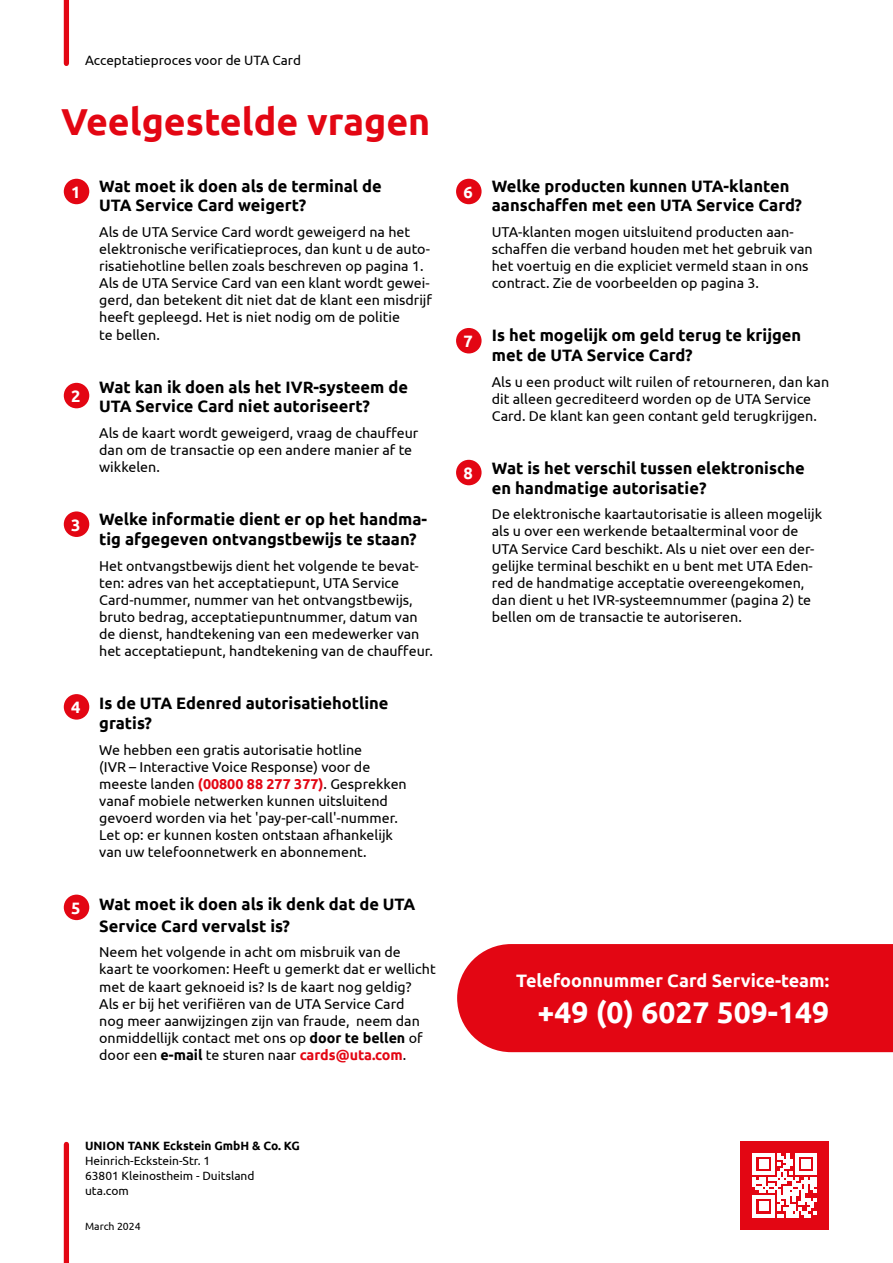
<style>
.page{position:relative;width:893px;height:1263px;background:#fff}
.page>*{position:absolute;margin:0;border:0;box-sizing:border-box;transform-origin:0 0}
.t1{font:700 37.5px "Ubuntu";color:#e30613}
.t2{font:700 30px "Ubuntu";color:#fff}
.t3{font:700 18px "Ubuntu";color:#fff}
.t4{font:700 16.5px/19.8px "Ubuntu";color:#000}
.t5{font:700 16.5px "Ubuntu";color:#fff}
.t6{font:14.25px/17.1px "Ubuntu";color:#000}
.t7{font:13.5px "Ubuntu";color:#000}
.t8{font:12px/15px "Ubuntu";color:#000}
.t9{font:700 12px "Ubuntu";color:#000}
.t10{font:10.5px "Ubuntu";color:#000}
.s1{font-weight:700;color:#e30613}
.s2{font-weight:700}
</style>
<div class="page">
<div style="left:64px;top:0;width:5px;height:63px;background:#e30613"></div>
<div style="left:64px;top:179px;width:25px;height:25px;background:#e30613;border-radius:50%"></div>
<div style="left:456px;top:179px;width:26px;height:25px;background:#e30613;border-radius:50%"></div>
<div style="left:456px;top:328px;width:26px;height:25px;background:#e30613;border-radius:50%"></div>
<div style="left:456px;top:460px;width:26px;height:25px;background:#e30613;border-radius:50%"></div>
<div style="left:64px;top:383px;width:25px;height:25px;background:#e30613;border-radius:50%"></div>
<div style="left:64px;top:511px;width:25px;height:26px;background:#e30613;border-radius:50%"></div>
<div style="left:64px;top:694px;width:25px;height:26px;background:#e30613;border-radius:50%"></div>
<div style="left:64px;top:894px;width:25px;height:26px;background:#e30613;border-radius:50%"></div>
<div style="left:457px;top:944px;width:436px;height:108px;background:#e30613"></div>
<div style="left:64px;top:1144px;width:5px;height:119px;background:#e30613"></div>
<div style="left:741px;top:1141px;width:88px;height:88px;background:#e30613"></div>
<svg style="left:753px;top:1153px;width:64px;height:64px"></svg>
<p class="t7" style="left:85px;top:52px;width:217px">Acceptatieproces voor de UTA Card</p>
<h1 class="t1" style="left:61px;top:99px;width:371px">Veelgestelde vragen</h1>
<p class="t4" style="left:99px;top:176px;width:284px">Wat moet ik doen als de terminal de<br>UTA Service Card weigert?</p>
<p class="t6" style="left:99px;top:223px;width:334px">Als de UTA Service Card wordt geweigerd na het elektronische verificatieproces, dan kunt u de auto&shy;risatiehotline bellen zoals beschreven op pagina 1.<br>Als de UTA Service Card van een klant wordt gewei&shy;gerd, dan betekent dit niet dat de klant een misdrijf heeft gepleegd. Het is niet nodig om de politie<br>te bellen.</p>
<p class="t5" style="left:71px;top:182px;width:11px">1</p>
<p class="t5" style="left:463px;top:182px;width:11px">6</p>
<p class="t5" style="left:463px;top:331px;width:11px">7</p>
<p class="t5" style="left:71px;top:386px;width:11px">2</p>
<p class="t5" style="left:71px;top:515px;width:11px">3</p>
<p class="t5" style="left:71px;top:697px;width:11px">4</p>
<p class="t5" style="left:71px;top:898px;width:11px">5</p>
<p class="t4" style="left:99px;top:377px;width:310px">Wat kan ik doen als het IVR-systeem de<br>UTA Service Card niet autoriseert?</p>
<p class="t6" style="left:99px;top:424px;width:321px">Als de kaart wordt geweigerd, vraag de chauffeur dan om de transactie op een andere manier af te wikkelen.</p>
<p class="t4" style="left:99px;top:509px;width:329px">Welke informatie dient er op het handma&shy;tig afgegeven ontvangstbewijs te staan?</p>
<p class="t6" style="left:99px;top:556px;width:335px">Het ontvangstbewijs dient het volgende te bevat&shy;ten: adres van het acceptatiepunt, UTA Service Card-nummer, nummer van het ontvangstbewijs, bruto bedrag, acceptatiepuntnummer, datum van de dienst, handtekening van een medewerker van het acceptatiepunt, handtekening van de chauffeur.</p>
<p class="t4" style="left:99px;top:693px;width:291px">Is de UTA Edenred autorisatiehotline gratis?</p>
<p class="t6" style="left:99px;top:740px;width:309px">We hebben een gratis autorisatie hotline<br>(IVR – Interactive Voice Response) voor de meeste landen <span class="s1">(00800 88 277 377)</span>. Gesprekken vanaf mobiele netwerken kunnen uitsluitend gevoerd worden via het 'pay-per-call'-nummer.<br>Let op: er kunnen kosten ontstaan afhankelijk van uw telefoonnetwerk en abonnement.</p>
<p class="t4" style="left:99px;top:893px;width:318px;line-height:21.6px">Wat moet ik doen als ik denk dat de UTA<br>Service Card vervalst is?</p>
<p class="t6" style="left:99px;top:943px;width:338px">Neem het volgende in acht om misbruik van de kaart te voorkomen: Heeft u gemerkt dat er wellicht met de kaart geknoeid is? Is de kaart nog geldig?<br>Als er bij het verifiëren van de UTA Service Card<br>nog meer aanwijzingen zijn van fraude, neem dan onmiddellijk contact met ons op <span class="s2">door te bellen</span> of door een <span class="s2">e-mail</span> te sturen naar <span class="s1">cards@uta.com</span>.</p>
<p class="t5" style="left:463px;top:463px;width:11px">8</p>
<p class="t4" style="left:492px;top:176px;width:312px">Welke producten kunnen UTA-klanten aanschaffen met een UTA Service Card?</p>
<p class="t6" style="left:492px;top:223px;width:322px">UTA-klanten mogen uitsluitend producten aan&shy;schaffen die verband houden met het gebruik van het voertuig en die expliciet vermeld staan in ons contract. Zie de voorbeelden op pagina 3.</p>
<p class="t4" style="left:492px;top:325px;width:311px">Is het mogelijk om geld terug te krijgen met de UTA Service Card?</p>
<p class="t6" style="left:492px;top:373px;width:339px">Als u een product wilt ruilen of retourneren, dan kan dit alleen gecrediteerd worden op de UTA Service<br>Card. De klant kan geen contant geld terugkrijgen.</p>
<p class="t4" style="left:492px;top:458px;width:314px">Wat is het verschil tussen elektronische en handmatige autorisatie?</p>
<p class="t6" style="left:492px;top:505px;width:332px">De elektronische kaartautorisatie is alleen mogelijk als u over een werkende betaalterminal voor de UTA Service Card beschikt. Als u niet over een der&shy;gelijke terminal beschikt en u bent met UTA Eden&shy;red de handmatige acceptatie overeengekomen, dan dient u het IVR-systeemnummer (pagina 2) te bellen om de transactie te autoriseren.</p>
<p class="t3" style="left:516px;top:969px;width:314px">Telefoonnummer Card Service-team:</p>
<h2 class="t2" style="left:537px;top:994px;width:293px">+49 (0) 6027 509-149</h2>
<p class="t9" style="left:85px;top:1138px;width:216px">UNION TANK Eckstein GmbH &amp; Co. KG</p>
<p class="t8" style="left:85px;top:1153px;width:171px">Heinrich-Eckstein-Str. 1<br>63801 Kleinostheim - Duitsland uta.com</p>
<p class="t10" style="left:85px;top:1220px;width:57px">March 2024</p>
</div>
